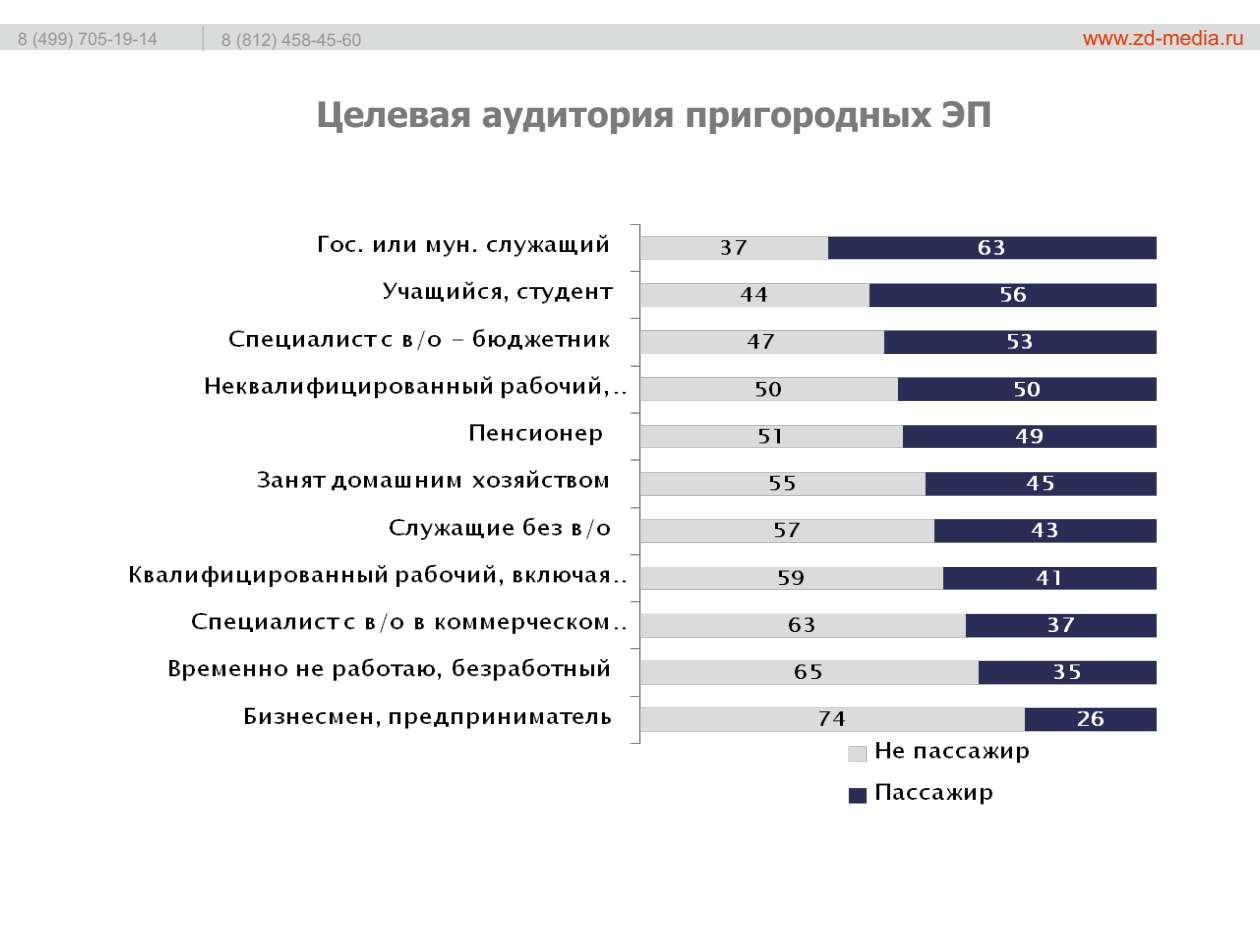
<style>
.page{position:relative;width:1260px;height:945px;background:#fff}
.page>*{position:absolute;margin:0;border:0;box-sizing:border-box;transform-origin:0 0}
.t1{font:700 35px "Tahoma";color:#7a7b7a}
.t2{font:21px "Arial";color:#e6400e}
.t3{font:17.5px "Arial";color:#999}
</style>
<div class="page">
<img style="left:130px;top:224px;width:1027px;height:581px">
<div style="left:0;top:20px;width:1260px;height:30px;background:#dadcdb"></div>
<hr style="left:202px;top:26px;width:2px;height:24px;background:#c5c5c5">
<div style="left:0;top:3px;width:1260px;height:21px;background:#fff"></div>
<p class="t3" style="left:18px;top:33px;width:142px">8 (499) 705-19-14</p>
<p class="t3" style="left:222px;top:33px;width:142px">8 (812) 458-45-60</p>
<p class="t2" style="left:1083px;top:30px;width:163px">www.zd-media.ru</p>
<h1 class="t1" style="left:316px;top:100px;width:678px">Целевая аудитория пригородных ЭП</h1>
</div>
